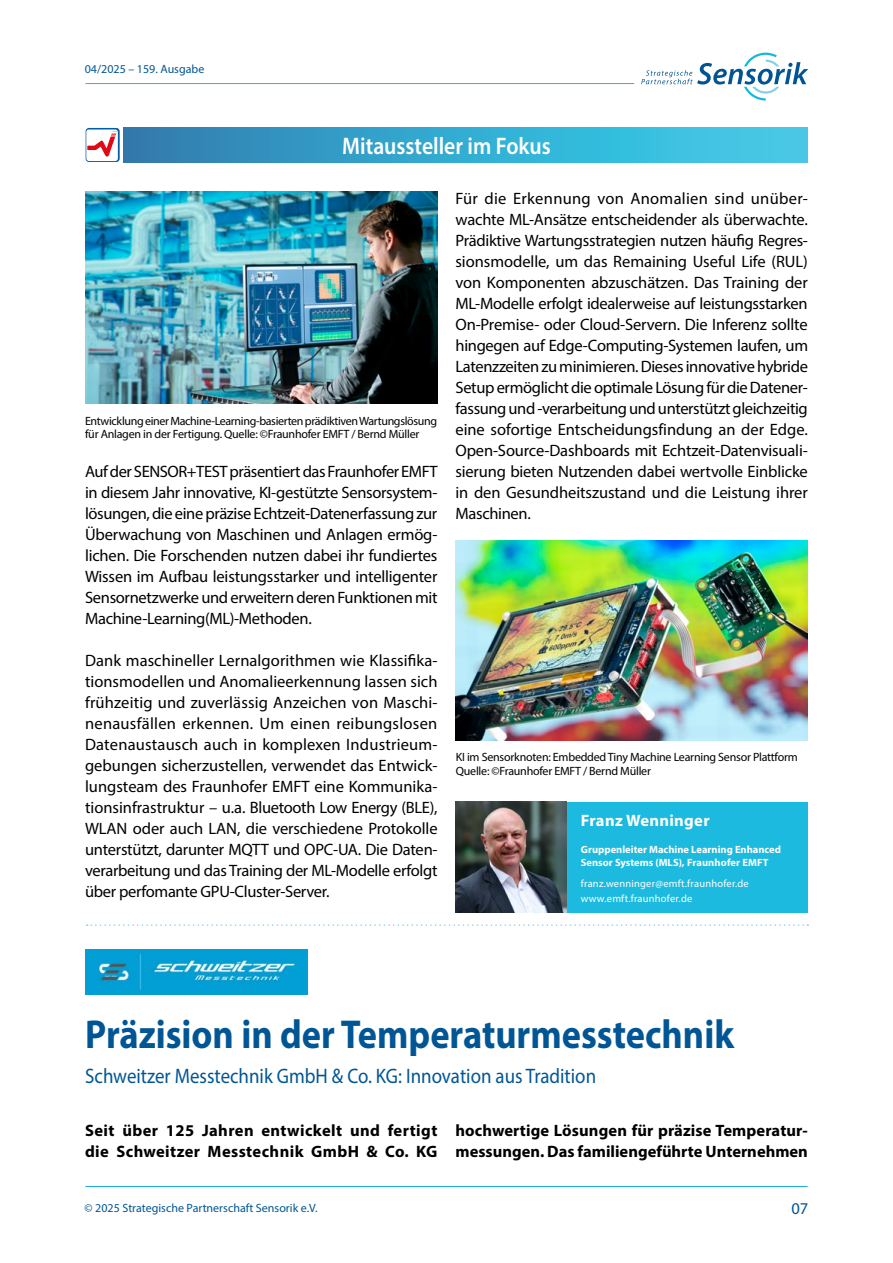
<style>
.page{position:relative;width:893px;height:1263px;background:#fff}
.page>*{position:absolute;margin:0;border:0;box-sizing:border-box;transform-origin:0 0}
.Headline{font:700 40.5px "Myriad Pro";color:#005695;scale:.9 1}
.t1{font:600 24px "Myriad Pro";color:#fff;scale:.9 1}
.Subheadline{font:21px "Myriad Pro";color:#005695;scale:.9 1}
.Fließtext{font:16.5px/21px "Myriad Pro";letter-spacing:-.02em;color:#000;text-align:justify}
.Fließtext-2{font:700 16.5px/21px "Myriad Pro";letter-spacing:.005em;color:#000}
.Fließtext-3{font:700 16.5px/21px "Myriad Pro";letter-spacing:.025em;color:#000}
.t2{font:700 16.5px "Myriad Pro";letter-spacing:.02em;color:#fff}
.t3{font:16.5px "Myriad Pro";color:#005695}
.Bildunterschrift{font:12px/13.5px "Myriad Pro";letter-spacing:-.02em;color:#000}
.t4{font:12px "Myriad Pro";color:#005695}
.t5{font:700 10.5px/13.5px "Myriad Pro";color:#fff}
.t6{font:10.5px "Myriad Pro";letter-spacing:.02em;color:#fff}
</style>
<div class="page">
<hr style="left:86px;top:83px;width:548px;height:1px;background:#1dbadf">
<hr style="left:86px;top:1186px;width:721px;height:1px;background:#16a8de">
<svg style="left:641px;top:53px;width:167px;height:48px"></svg>
<img style="left:85px;top:191px;width:352px;height:213px">
<img style="left:456px;top:540px;width:352px;height:200px">
<div style="left:566px;top:802px;width:242px;height:110px;background:#1dbadf"></div>
<img style="left:456px;top:802px;width:110px;height:110px">
<svg style="left:87px;top:924px;width:721px;height:2px"></svg>
<img style="left:85px;top:949px;width:223px;height:45px">
<div style="left:123px;top:128px;width:685px;height:34px;background:linear-gradient(to right,#2d80b1,#41d2ed)"></div>
<div style="left:85px;top:128px;width:36px;height:34px;background:#e1ecf4"></div>
<div style="left:85px;top:128px;width:35px;height:34px;background:#3c83bd;border-radius:4px"></div>
<div style="left:86px;top:128px;width:34px;height:34px;background:#005da9;border-radius:3px"></div>
<div style="left:86px;top:129px;width:32px;height:32px;background:#fff;border-radius:3px"></div>
<svg style="left:87px;top:133px;width:30px;height:24px"></svg>
<p class="t4" style="left:85px;top:62px;width:121px">04/2025 – 159. Ausgabe</p>
<p class="t1" style="left:342px;top:130px;width:233px">Mitaussteller im Fokus</p>
<p class="Bildunterschrift" style="left:85px;top:414px;width:354px">Entwicklung einer Machine-Learning-basierten prädiktiven Wartungslösung für Anlagen in der Fertigung. Quelle: ©Fraunhofer EMFT / Bernd Müller</p>
<p class="Fließtext" style="left:85px;top:460px;width:354px">Auf der SENSOR+TEST präsentiert das Fraunhofer EMFT in diesem Jahr innovative, KI-gestützte Sensorsystem&shy;lösungen, die eine präzise Echtzeit-Datenerfassung zur Überwachung von Maschinen und Anlagen ermög&shy;lichen. Die Forschenden nutzen dabei ihr fundiertes Wissen im Aufbau leistungsstarker und intelligenter Sensornetzwerke und erweitern deren Funktionen mit Machine-Learning(ML)-Methoden.</p>
<p class="Fließtext" style="left:85px;top:649px;width:354px">Dank maschineller Lernalgorithmen wie Klassifika&shy;tionsmodellen und Anomalieerkennung lassen sich frühzeitig und zuverlässig Anzeichen von Maschi&shy;nenausfällen erkennen. Um einen reibungslosen Datenaustausch auch in komplexen Industrieum&shy;gebungen sicherzustellen, verwendet das Entwick&shy;lungsteam des Fraunhofer EMFT eine Kommunika&shy;tionsinfrastruktur – u.a. Bluetooth Low Energy (BLE), WLAN oder auch LAN, die verschiedene Protokolle unterstützt, darunter MQTT und OPC-UA. Die Daten&shy;verarbeitung und das Training der ML-Modelle erfolgt über perfomante GPU-Cluster-Server.</p>
<p class="Fließtext" style="left:455px;top:187px;width:354px">Für die Erkennung von Anomalien sind unüber&shy;wachte ML-Ansätze entscheidender als überwachte.<br>Prädiktive Wartungsstrategien nutzen häufig Regres&shy;sionsmodelle, um das Remaining Useful Life (RUL) von Komponenten abzuschätzen. Das Training der ML-Modelle erfolgt idealerweise auf leistungsstarken On-Premise- oder Cloud-Servern. Die Inferenz sollte hingegen auf Edge-Computing-Systemen laufen, um Latenzzeiten zu minimieren. Dieses innovative hybride Setup ermöglicht die optimale Lösung für die Datener&shy;fassung und -verarbeitung und unterstützt gleichzeitig eine sofortige Entscheidungsfindung an der Edge.<br>Open-Source-Dashboards mit Echtzeit-Datenvisuali&shy;sierung bieten Nutzenden dabei wertvolle Einblicke in den Gesundheitszustand und die Leistung ihrer Maschinen.</p>
<p class="Bildunterschrift" style="left:456px;top:750px;width:343px">KI im Sensorknoten: Embedded Tiny Machine Learning Sensor Plattform</p>
<p class="Bildunterschrift" style="left:456px;top:764px;width:197px">Quelle: ©Fraunhofer EMFT / Bernd Müller</p>
<p class="t2" style="left:581px;top:810px;width:130px">Franz Wenninger</p>
<p class="t5" style="left:581px;top:842px;width:202px">Gruppenleiter Machine Learning Enhanced<br>Sensor Systems (MLS), Fraunhofer EMFT</p>
<p class="t6" style="left:581px;top:877px;width:170px">franz.wenninger@emft.fraunhofer.de</p>
<p class="t6" style="left:581px;top:892px;width:113px">www.emft.fraunhofer.de</p>
<h2 class="Headline" style="left:85px;top:1008px;width:722px">Präzision in der Temperaturmesstechnik</h2>
<h3 class="Subheadline" style="left:85px;top:1062px;width:569px">Schweitzer Messtechnik GmbH &amp; Co. KG: Innovation aus Tradition</h3>
<p class="Fließtext-3" style="left:85px;top:1119px;width:354px">Seit über 125 Jahren entwickelt und fertigt die Schweitzer Messtechnik GmbH &amp; Co. KG</p>
<p class="Fließtext-2" style="left:455px;top:1119px;width:354px">hochwertige Lösungen für präzise Temperatur&shy;messungen. Das familiengeführte Unternehmen</p>
<p class="t4" style="left:85px;top:1201px;width:235px">© 2025 Strategische Partnerschaft Sensorik e.V.</p>
<p class="t3" style="left:791px;top:1198px;width:18px">07</p>
</div>
